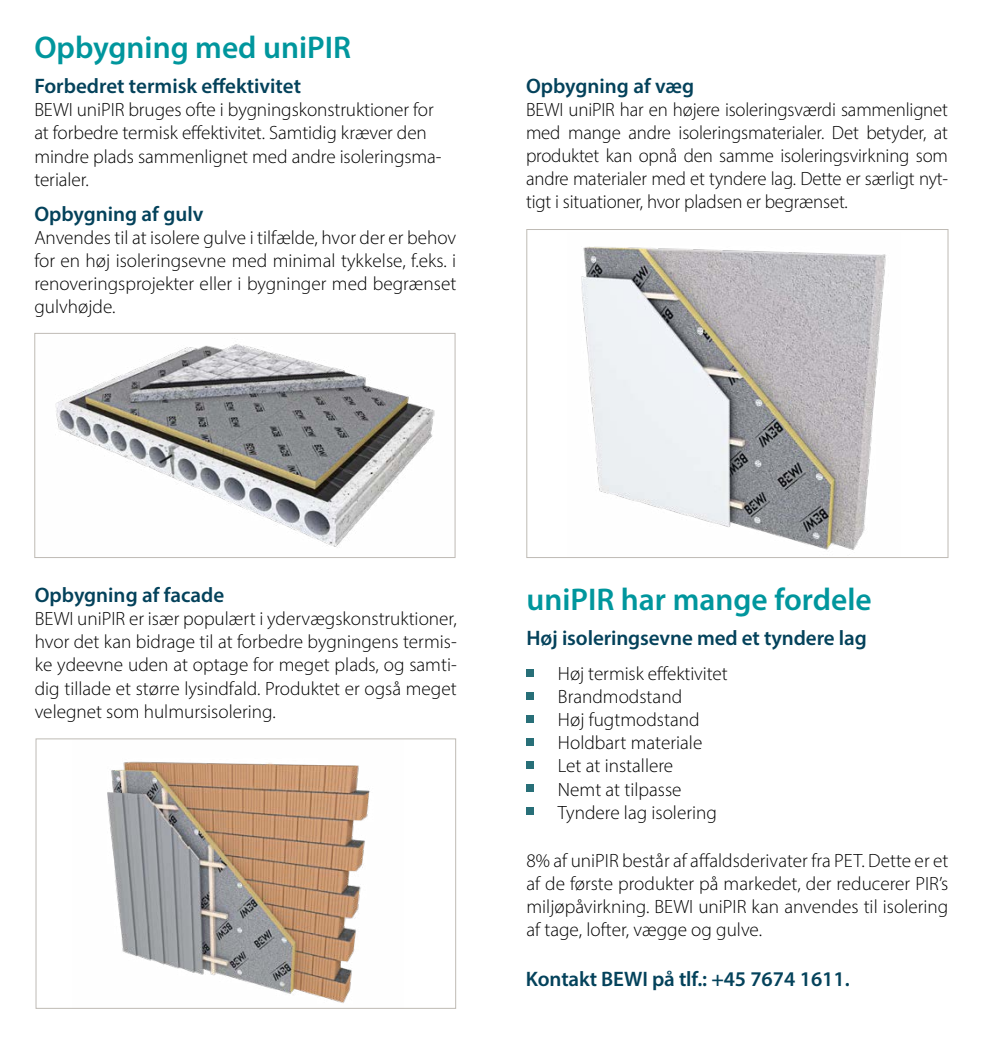
<style>
.page{position:relative;width:983px;height:1042px;background:#fff}
.page>*{position:absolute;margin:0;border:0;box-sizing:border-box;transform-origin:0 0}
.t1{font:600 31.5px "Myriad Pro";color:#00969d}
.t2{font:600 21px "Myriad Pro";color:#04425b}
.t3{font:300 19.25px/23.1px "Myriad Pro";color:#000;text-align:justify}
.s1{font-family:"Verdana";font-weight:400}
</style>
<div class="page">
<img style="left:55px;top:344px;width:380px;height:204px">
<div style="left:34px;top:333px;width:421px;height:225px;border:1px solid #bfbbb5"></div>
<img style="left:107px;top:761px;width:263px;height:242px">
<div style="left:36px;top:738px;width:420px;height:271px;border:1px solid #bfbbb5"></div>
<img style="left:581px;top:246px;width:305px;height:304px">
<div style="left:526px;top:229px;width:422px;height:329px;border:1px solid #bfbbb5"></div>
<div style="left:526px;top:669px;width:7px;height:8px;background:#286f78"></div>
<div style="left:526px;top:692px;width:7px;height:8px;background:#286f78"></div>
<div style="left:526px;top:715px;width:7px;height:8px;background:#286f78"></div>
<div style="left:526px;top:738px;width:7px;height:8px;background:#286f78"></div>
<div style="left:526px;top:761px;width:7px;height:8px;background:#286f78"></div>
<div style="left:526px;top:784px;width:7px;height:8px;background:#286f78"></div>
<div style="left:526px;top:807px;width:7px;height:8px;background:#286f78"></div>
<h1 class="t1" style="left:34px;top:28px;width:318px">Opbygning med uniPIR</h1>
<p class="t2" style="left:34px;top:73px;width:268px">Forbedret termisk effektivitet</p>
<p class="t3" style="left:34px;top:98px;width:408px;text-align:left">BEWI uniPIR bruges ofte i bygningskonstruktioner for at forbedre termisk effektivitet. Samtidig kræver den mindre plads sammenlignet med andre isoleringsma&shy;terialer.</p>
<p class="t2" style="left:34px;top:200px;width:170px">Opbygning af gulv</p>
<p class="t3" style="left:34px;top:226px;width:423px">Anvendes til at isolere gulve i tilfælde, hvor der er behov for en høj isoleringsevne med minimal tykkelse, f.eks. i renoveringsprojekter eller i bygninger med begrænset gulvhøjde.</p>
<p class="t2" style="left:526px;top:72px;width:170px">Opbygning af væg</p>
<p class="t3" style="left:526px;top:98px;width:423px">BEWI uniPIR har en højere isoleringsværdi sammenlignet med mange andre isoleringsmaterialer. Det betyder, at produktet kan opnå den samme isoleringsvirkning som andre materialer med et tyndere lag. Dette er særligt nyt&shy;tigt i situationer, hvor pladsen er begrænset.</p>
<p class="t2" style="left:35px;top:582px;width:191px">Opbygning af facade</p>
<p class="t3" style="left:35px;top:607px;width:423px">BEWI uniPIR er især populært i ydervægskonstruktioner, hvor det kan bidrage til at forbedre bygningens termis&shy;ke ydeevne uden at optage for meget plads, og samti&shy;dig tillade et større lysindfald. Produktet er også meget velegnet som hulmursisolering.</p>
<h1 class="t1" style="left:526px;top:579px;width:346px">uniPIR har mange fordele</h1>
<p class="t2" style="left:526px;top:624px;width:342px">Høj isoleringsevne med et tyndere lag</p>
<p class="t3" style="left:526px;top:662px;width:203px"><span class="s1">▪</span> Høj termisk effektivitet</p>
<p class="t3" style="left:526px;top:685px;width:157px"><span class="s1">▪</span> Brandmodstand</p>
<p class="t3" style="left:526px;top:708px;width:175px"><span class="s1">▪</span> Høj fugtmodstand</p>
<p class="t3" style="left:526px;top:731px;width:177px"><span class="s1">▪</span> Holdbart materiale</p>
<p class="t3" style="left:526px;top:754px;width:148px"><span class="s1">▪</span> Let at installere</p>
<p class="t3" style="left:526px;top:777px;width:157px"><span class="s1">▪</span> Nemt at tilpasse</p>
<p class="t3" style="left:526px;top:800px;width:192px"><span class="s1">▪</span> Tyndere lag isolering</p>
<p class="t3" style="left:526px;top:849px;width:423px">8% af uniPIR består af affaldsderivater fra PET. Dette er et af de første produkter på markedet, der reducerer PIR’s miljøpåvirkning. BEWI uniPIR kan anvendes til isolering af tage, lofter, vægge og gulve.</p>
<p class="t2" style="left:525px;top:965px;width:325px">Kontakt BEWI på tlf.: +45 7674 1611.</p>
</div>
